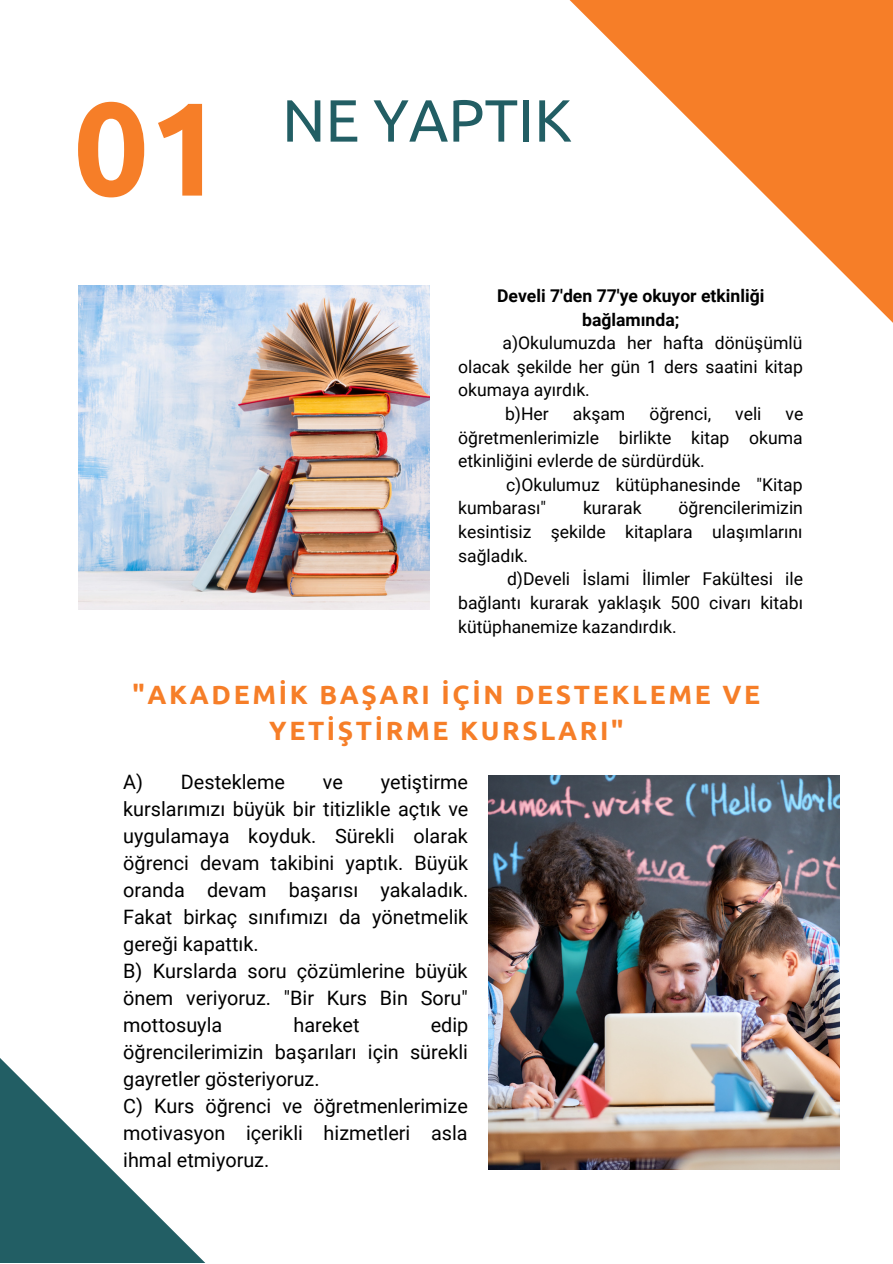
<style>
.page{position:relative;width:893px;height:1264px;background:#fff}
.page>*{position:absolute;margin:0;border:0;box-sizing:border-box;transform-origin:0 0}
.t1{font:700 132.3px "Ubuntu";color:#f67e28}
.t2{font:59.55px "Ubuntu";color:#225e64}
.t3{font:700 26.4px/36px "Ubuntu";letter-spacing:.1em;color:#f67e28;text-align:center}
.t4{font:19.8px/27px "Roboto";color:#000}
.t5{font:17.55px/23.5px "Roboto";color:#000;text-align:justify}
.t6{font:700 17.55px/23.5px "Roboto";color:#000;text-align:center}
</style>
<div class="page">
<svg style="left:569px;top:0;width:323px;height:322px"></svg>
<svg style="left:0;top:1058px;width:205px;height:204px;fill:#225e64"></svg>
<img style="left:79px;top:286px;width:350px;height:323px">
<img style="left:489px;top:776px;width:350px;height:393px">
<h1 class="t1" style="left:74px;top:72px;width:152px">01</h1>
<h2 class="t2" style="left:282px;top:86px;width:291px">NE YAPTIK</h2>
<p class="t6" style="left:497px;top:284px;width:269px">Develi 7'den 77'ye okuyor etkinliği bağlamında;</p>
<p class="t5" style="left:502px;top:331px;width:301px">a)Okulumuzda her hafta dönüşümlü</p>
<p class="t5" style="left:458px;top:355px;width:346px">olacak şekilde her gün 1 ders saatini kitap</p>
<p class="t5" style="left:458px;top:378px;width:133px">okumaya ayırdık.</p>
<p class="t5" style="left:505px;top:402px;width:45px">b)Her</p>
<p class="t5" style="left:573px;top:402px;width:54px">akşam</p>
<p class="t5" style="left:649px;top:402px;width:63px">öğrenci,</p>
<p class="t5" style="left:735px;top:402px;width:28px">veli</p>
<p class="t5" style="left:458px;top:402px;width:347px;text-indent:327px">ve öğretmenlerimizle birlikte kitap okuma etkinliğini evlerde de sürdürdük.</p>
<p class="t5" style="left:458px;top:473px;width:346px;text-indent:48px">c)Okulumuz kütüphanesinde "Kitap kumbarası"</p>
<p class="t5" style="left:458px;top:496px;width:346px;text-indent:220px">öğrencilerimizin kesintisiz şekilde kitaplara ulaşımlarını sağladık.</p>
<p class="t5" style="left:458px;top:567px;width:346px;text-indent:49px">d)Develi İslami İlimler Fakültesi ile bağlantı kurarak yaklaşık 500 civarı kitabı kütüphanemize kazandırdık.</p>
<p class="t5" style="left:583px;top:496px;width:60px">kurarak</p>
<h3 class="t3" style="left:132px;top:676px;width:629px">"AKADEMİK BAŞARI İÇİN DESTEKLEME VE<br>YETİŞTİRME KURSLARI"</h3>
<p class="t4" style="left:123px;top:769px;width:163px">A) Destekleme</p>
<p class="t4" style="left:323px;top:769px;width:22px">ve</p>
<p class="t4" style="left:123px;top:769px;width:347px;text-indent:257px">yetiştirme kurslarımızı büyük bir titizlikle açtık ve uygulamaya koyduk. Sürekli olarak öğrenci devam takibini yaptık. Büyük oranda devam başarısı yakaladık.<br>Fakat birkaç sınıfımızı da yönetmelik gereği kapattık.<br>B) Kurslarda soru çözümlerine büyük önem veriyoruz. "Bir Kurs Bin Soru" mottosuyla</p>
<p class="t4" style="left:123px;top:1012px;width:346px;text-indent:307px">edip öğrencilerimizin başarıları için sürekli gayretler gösteriyoruz.<br>C) Kurs öğrenci ve öğretmenlerimize motivasyon içerikli hizmetleri asla ihmal etmiyoruz.</p>
<p class="t4" style="left:293px;top:1012px;width:67px">hareket</p>
</div>
